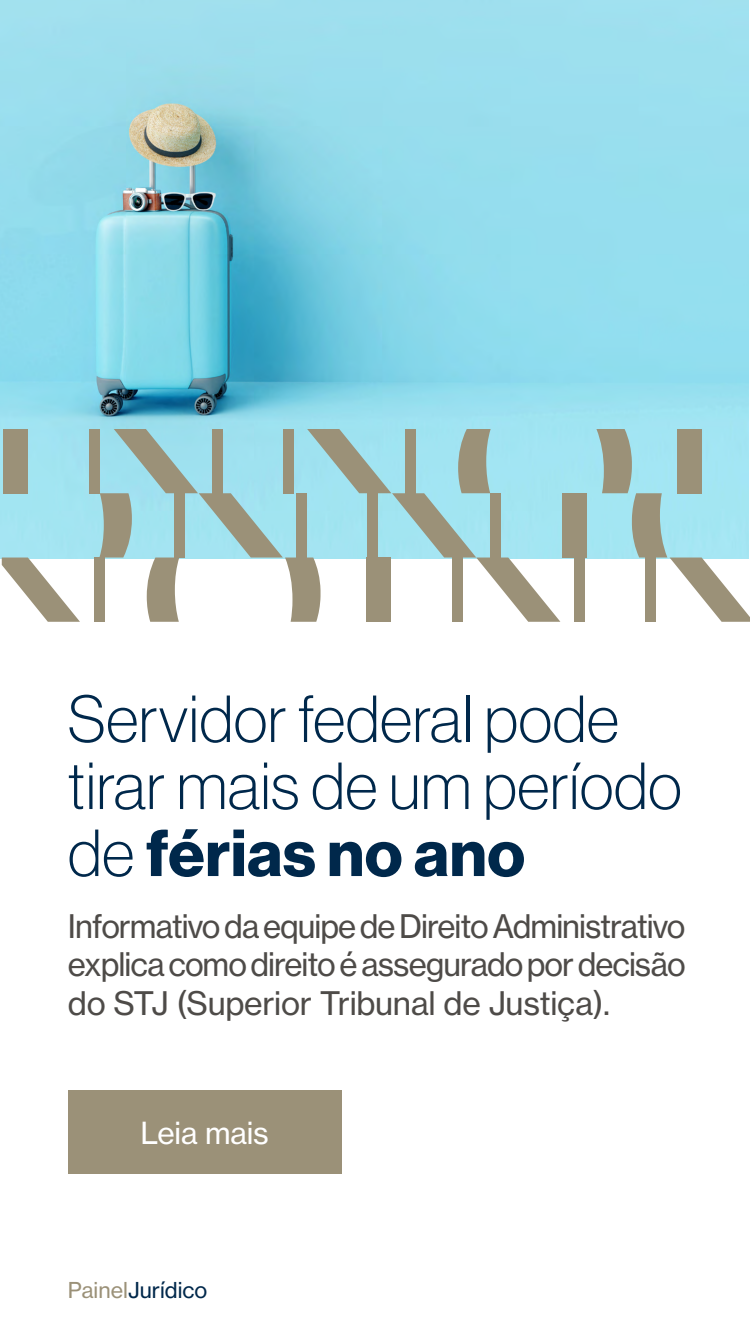
<style>
.page{position:relative;width:750px;height:1334px;background:#fff}
.page>*{position:absolute;margin:0;border:0;box-sizing:border-box;transform-origin:0 0}
.t1{font:65px/67px "N Haas Grotesk DS Pro 35 X Lt";letter-spacing:.01em;color:#00284b}
.t2{font:65px "N Haas Grotesk DS Pro 75 Bd";letter-spacing:.01em;color:#00284b}
.t3{font:32px/38.4px "N Haas Grotesk TX Pro 55 Rg";letter-spacing:-.015em;color:#4e4b48;text-align:justify}
.t4{font:30px "N Haas Grotesk TX Pro 55 Rg";letter-spacing:-.01em;color:#fff}
.t5{font:21.6px "N Haas Grotesk TX Pro 55 Rg";color:#00284b}
.s1{font-family:"N Haas Grotesk DS Pro 35 X Lt"}
.s2{color:#9b9178}
</style>
<div class="page">
<div style="left:68px;top:1091px;width:273px;height:83px;background:#9b9178"></div>
<img style="left:0;top:0;width:749px;height:558px">
<div style="left:3px;top:429px;width:25px;height:64px;background:#9b9178"></div>
<div style="left:89px;top:429px;width:11px;height:64px;background:#9b9178"></div>
<div style="left:562px;top:493px;width:25px;height:65px;background:#9b9178"></div>
<div style="left:94px;top:558px;width:10px;height:64px;background:#9b9178"></div>
<svg style="left:2px;top:558px;width:78px;height:64px"></svg>
<div style="left:574px;top:558px;width:11px;height:64px;background:#9b9178"></div>
<svg style="left:99px;top:429px;width:461px;height:193px"></svg>
<div style="left:366px;top:558px;width:25px;height:64px;background:#9b9178"></div>
<div style="left:452px;top:558px;width:10px;height:64px;background:#9b9178"></div>
<svg style="left:596px;top:429px;width:154px;height:193px"></svg>
<h1 class="t1" style="left:68px;top:686px;width:615px">Servidor federal pode tirar mais de um período</h1>
<h1 class="t2" style="left:68px;top:815px;width:459px"><span class="s1">de</span> férias no ano</h1>
<p class="t3" style="left:68px;top:907px;width:619px">Informativo da equipe de Direito Administrativo explica como direito é assegurado por decisão do STJ (Superior Tribunal de Justiça).</p>
<p class="t4" style="left:141px;top:1115px;width:130px">Leia mais</p>
<p class="t5" style="left:68px;top:1277px;width:141px"><span class="s2">Painel</span>Jurídico</p>
</div>
